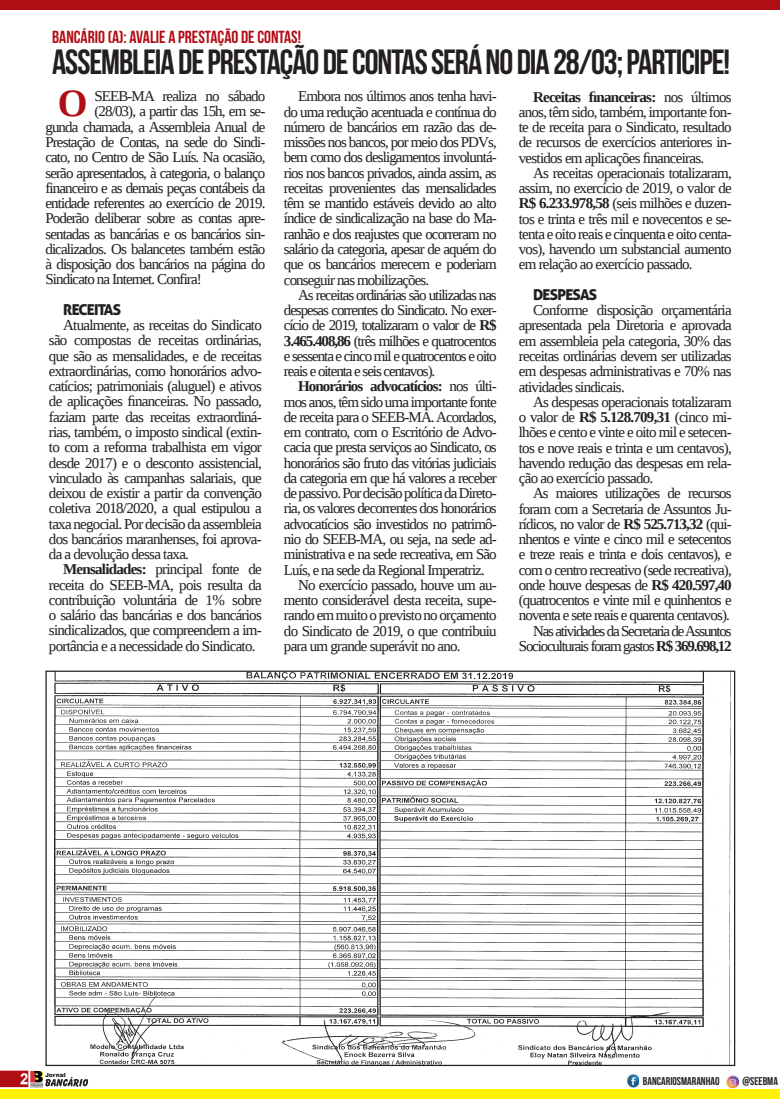
<style>
.page{position:relative;width:780px;height:1099px;background:#fff}
.page>*{position:absolute;margin:0;border:0;box-sizing:border-box;transform-origin:0 0}
.t1{font:700 38.25px "Liberation Serif";color:#b00d15}
.t2{font:35px "Bebas Neue";letter-spacing:-.03em;color:#231f20}
.t3{font:17.5px "Bebas Neue";color:#b00d15}
.t4{font:15px/15.2px "Liberation Serif";letter-spacing:-.06em;color:#231f20;text-align:justify}
.t5{font:700 15px "Liberation Serif";letter-spacing:-.06em;color:#231f20}
.t6{font:15px "Aller Display";letter-spacing:-.05em;color:#231f20}
.t7{font:700 15px "Arial";color:#fff}
.t8{font:11.25px "Bebas Neue";color:#231f20}
.t9{font:900 6px "Arial";color:#231f20}
.s1{font-weight:700}
.s2{font-weight:400}
</style>
<div class="page">
<svg style="left:0;top:1070px;width:88px;height:18px"></svg>
<div style="left:0;top:1089px;width:779px;height:9px;background:#fff101"></div>
<div style="left:0;top:0;width:779px;height:10px;background:#b00d15"></div>
<img style="left:626px;top:1074px;width:13px;height:14px">
<img style="left:726px;top:1074px;width:13px;height:14px">
<img style="left:54px;top:672px;width:677px;height:391px">
<p class="t3" style="left:52px;top:27px;width:250px">BANCÁRIO (A): AVALIE A PRESTAÇÃO DE CONTAS!</p>
<h2 class="t2" style="left:52px;top:43px;width:679px">ASSEMBLEIA DE PRESTAÇÃO DE CONTAS SERÁ NO DIA 28/03; PARTICIPE!</h2>
<h1 class="t1" style="left:58px;top:78px;width:31px">O</h1>
<p class="t4" style="left:94px;top:88px;width:172px">SEEB-MA realiza no sábado</p>
<p class="t4" style="left:94px;top:104px;width:172px">(28/03), a partir das 15h, em se-</p>
<p class="t4" style="left:45px;top:119px;width:221px">gunda chamada, a Assembleia Anual de</p>
<p class="t4" style="left:45px;top:134px;width:221px">Prestação de Contas, na sede do Sindi-</p>
<p class="t4" style="left:45px;top:149px;width:221px">cato, no Centro de São Luís. Na ocasião,</p>
<p class="t4" style="left:45px;top:165px;width:221px">serão apresentados, à categoria, o balanço</p>
<p class="t4" style="left:45px;top:180px;width:221px">financeiro e as demais peças contábeis da</p>
<p class="t4" style="left:45px;top:195px;width:221px">entidade referentes ao exercício de 2019.</p>
<p class="t4" style="left:45px;top:210px;width:221px">Poderão deliberar sobre as contas apre-</p>
<p class="t4" style="left:45px;top:226px;width:221px">sentadas as bancárias e os bancários sin-</p>
<p class="t4" style="left:45px;top:241px;width:221px">dicalizados. Os balancetes também estão</p>
<p class="t4" style="left:45px;top:256px;width:221px">à disposição dos bancários na página do</p>
<p class="t4" style="left:45px;top:272px;width:158px">Sindicato na Internet. Confira!</p>
<p class="t6" style="left:63px;top:300px;width:60px">RECEITAS</p>
<p class="t4" style="left:49px;top:317px;width:214px;text-indent:14px">Atualmente, as receitas do Sindicato são compostas de receitas ordinárias, que são as mensalidades, e de receitas extraordinárias, como honorários advo&shy;catícios; patrimoniais (aluguel) e ativos de aplicações financeiras. No passado, faziam parte das receitas extraordiná&shy;rias, também, o imposto sindical (extin&shy;to com a reforma trabalhista em vigor desde 2017) e o desconto assistencial, vinculado às campanhas salariais, que deixou de existir a partir da convenção coletiva 2018/2020, a qual estipulou a taxa negocial. Por decisão da assembleia dos bancários maranhenses, foi aprova&shy;da a devolução dessa taxa.</p>
<p class="t4" style="left:49px;top:561px;width:214px;text-indent:14px"><span class="s1">Mensalidades:</span> principal fonte de receita do SEEB-MA, pois resulta da contribuição voluntária de 1% sobre o salário das bancárias e dos bancários sindicalizados, que compreendem a im&shy;portância e a necessidade do Sindicato.</p>
<p class="t4" style="left:284px;top:89px;width:214px;text-indent:14px">Embora nos últimos anos tenha havi&shy;do uma redução acentuada e contínua do número de bancários em razão das de&shy;missões nos bancos, por meio dos PDVs, bem como dos desligamentos involuntá&shy;rios nos bancos privados, ainda assim, as receitas provenientes das mensalidades têm se mantido estáveis devido ao alto índice de sindicalização na base do Ma&shy;ranhão e dos reajustes que ocorreram no salário da categoria, apesar de aquém do que os bancários merecem e poderiam conseguir nas mobilizações.</p>
<p class="t4" style="left:284px;top:287px;width:214px;text-indent:14px">As receitas ordinárias são utilizadas nas despesas correntes do Sindicato. No exer&shy;cício de 2019, totalizaram o valor de <span class="s1">R$ 3.465.408,86</span> (três milhões e quatrocentos e sessenta e cinco mil e quatrocentos e oito reais e oitenta e seis centavos).</p>
<p class="t5" style="left:298px;top:376px;width:200px">Honorários advocatícios: <span class="s2">nos últi-</span></p>
<p class="t4" style="left:284px;top:394px;width:214px">mos anos, têm sido uma importante fonte</p>
<p class="t4" style="left:284px;top:409px;width:214px">de receita para o SEEB-MA. Acordados,</p>
<p class="t4" style="left:284px;top:424px;width:214px">em contrato, com o Escritório de Advo-</p>
<p class="t4" style="left:284px;top:439px;width:214px">cacia que presta serviços ao Sindicato, os</p>
<p class="t4" style="left:284px;top:455px;width:214px">honorários são fruto das vitórias judiciais</p>
<p class="t4" style="left:284px;top:470px;width:214px">da categoria em que há valores a receber</p>
<p class="t4" style="left:284px;top:485px;width:214px">de passivo. Por decisão política da Direto-</p>
<p class="t4" style="left:284px;top:500px;width:214px">ria, os valores decorrentes dos honorários</p>
<p class="t4" style="left:284px;top:516px;width:214px">advocatícios são investidos no patrimô-</p>
<p class="t4" style="left:284px;top:531px;width:214px">nio do SEEB-MA, ou seja, na sede ad-</p>
<p class="t4" style="left:284px;top:546px;width:214px">ministrativa e na sede recreativa, em São</p>
<p class="t4" style="left:284px;top:562px;width:202px">Luís, e na sede da Regional Imperatriz.</p>
<p class="t4" style="left:298px;top:577px;width:200px">No exercício passado, houve um au-</p>
<p class="t4" style="left:284px;top:592px;width:214px">mento considerável desta receita, supe-</p>
<p class="t4" style="left:284px;top:607px;width:214px">rando em muito o previsto no orçamento</p>
<p class="t4" style="left:284px;top:623px;width:214px">do Sindicato de 2019, o que contribuiu</p>
<p class="t4" style="left:284px;top:638px;width:178px">para um grande superávit no ano.</p>
<p class="t4" style="left:519px;top:89px;width:214px;text-indent:14px"><span class="s1">Receitas financeiras:</span> nos últimos anos, têm sido, também, importante fon&shy;te de receita para o Sindicato, resultado de recursos de exercícios anteriores in&shy;vestidos em aplicações financeiras.</p>
<p class="t4" style="left:519px;top:165px;width:214px;text-indent:14px">As receitas operacionais totalizaram, assim, no exercício de 2019, o valor de <span class="s1">R$ 6.233.978,58</span> (seis milhões e duzen&shy;tos e trinta e três mil e novecentos e se&shy;tenta e oito reais e cinquenta e oito centa&shy;vos), havendo um substancial aumento em relação ao exercício passado.</p>
<p class="t6" style="left:533px;top:285px;width:66px">DESPESAS</p>
<p class="t4" style="left:519px;top:302px;width:214px;text-indent:14px">Conforme disposição orçamentária apresentada pela Diretoria e aprovada em assembleia pela categoria, 30% das receitas ordinárias devem ser utilizadas em despesas administrativas e 70% nas atividades sindicais.</p>
<p class="t4" style="left:519px;top:394px;width:214px;text-indent:14px">As despesas operacionais totalizaram o valor de <span class="s1">R$ 5.128.709,31</span> (cinco mi&shy;lhões e cento e vinte e oito mil e setecen&shy;tos e nove reais e trinta e um centavos), havendo redução das despesas em rela&shy;ção ao exercício passado.</p>
<p class="t4" style="left:519px;top:485px;width:214px;text-align:right">As maiores utilizações de recursos foram com a Secretaria de Assuntos Ju&shy;rídicos, no valor de <span class="s1">R$ 525.713,32</span> (qui&shy;nhentos e vinte e cinco mil e setecentos e treze reais e trinta e dois centavos), e com o centro recreativo (sede recreativa), onde houve despesas de <span class="s1">R$ 420.597,40 </span>(quatrocentos e vinte mil e quinhentos e noventa e sete reais e quarenta centavos).<br>Nas atividades da Secretaria de Assuntos Socioculturais foram gastos <span class="s1">R$ 369.698,12</span></p>
<p class="t7" style="left:20px;top:1069px;width:10px">2</p>
<p class="t9" style="left:45px;top:1071px;width:22px">Jornal</p>
<p class="t8" style="left:643px;top:1075px;width:78px">BANCARIOSMARANHAO</p>
<p class="t8" style="left:742px;top:1075px;width:37px">@SEEBMA</p>
</div>
